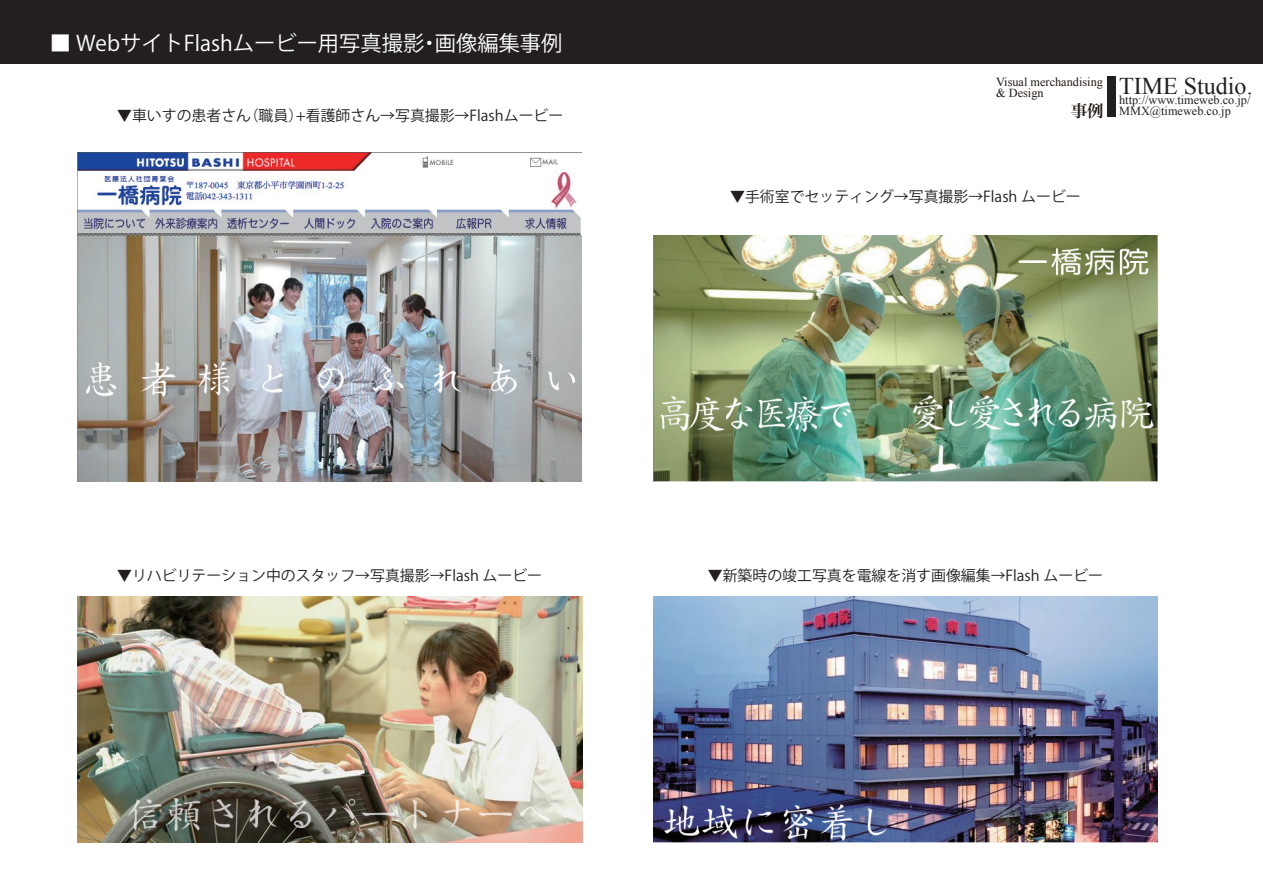
<style>
.page{position:relative;width:1263px;height:893px;background:#fff}
.page>*{position:absolute;margin:0;border:0;box-sizing:border-box;transform-origin:0 0}
.t1{font:24px "Times New Roman";color:#231f20}
.t2{font:21.3px "Koz Go Pro";color:#fff}
.t3{font:14.85px "Koz Go Pro";color:#231f20}
.t4{font:12.3px/10.8px "Times New Roman";color:#231f20}
.t5{font:12.3px/10.8px "Times New Roman";color:#211814}
.s1{font-family:"Hira Min Pro W6";font-size:16.5px;color:#211814}
</style>
<div class="page">
<img style="left:653px;top:236px;width:505px;height:245px">
<img style="left:77px;top:597px;width:505px;height:246px">
<img style="left:78px;top:153px;width:503px;height:328px">
<img style="left:654px;top:596px;width:503px;height:247px">
<div style="left:0;top:0;width:1263px;height:64px;background:#231f20"></div>
<div style="left:1107px;top:76px;width:9px;height:41px;background:#231f20"></div>
<h2 class="t2" style="left:50px;top:29px;width:514px">■ WebサイトFlashムービー用写真撮影・画像編集事例</h2>
<p class="t3" style="left:117px;top:106px;width:448px">▼車いすの患者さん（職員）+看護師さん→写真撮影→Flashムービー</p>
<p class="t3" style="left:117px;top:566px;width:426px">▼リハビリテーション中のスタッフ→写真撮影→Flash ムービー</p>
<h1 class="t1" style="left:1119px;top:69px;width:135px">TIME Studio.</h1>
<p class="t4" style="left:1071px;top:95px;width:181px;text-indent:48px">http://www.timeweb.co.jp/<span class="s1">事例</span> MMX@timeweb.co.jp</p>
<p class="t5" style="left:996px;top:76px;width:108px">Visual merchandising &amp; Design</p>
<p class="t3" style="left:730px;top:187px;width:352px">▼手術室でセッティング→写真撮影→Flash ムービー</p>
<p class="t3" style="left:708px;top:566px;width:397px">▼新築時の竣工写真を電線を消す画像編集→Flash ムービー</p>
</div>
